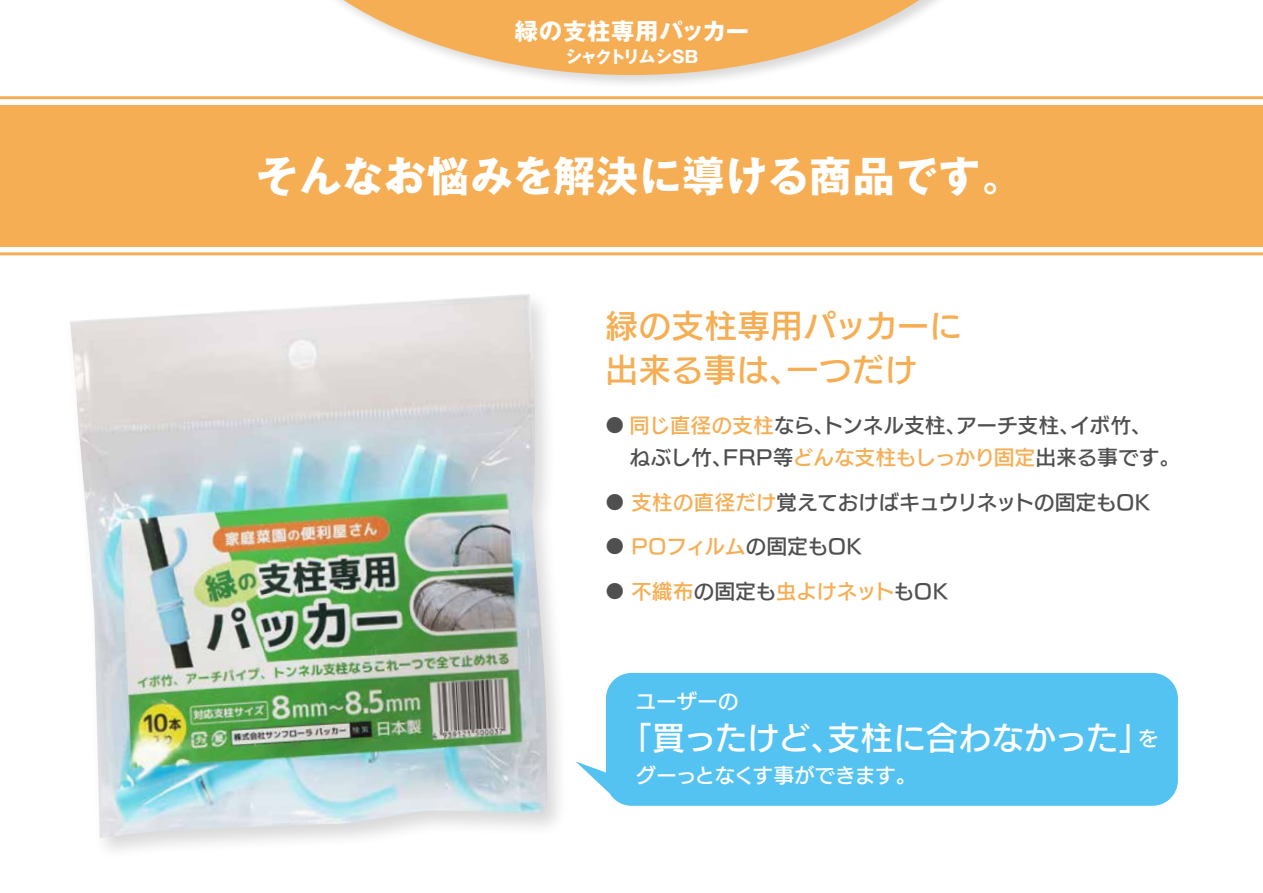
<style>
.page{position:relative;width:1263px;height:893px;background:#fff}
.page>*{position:absolute;margin:0;border:0;box-sizing:border-box;transform-origin:0 0}
.t1{font:700 41.85px "Gothic MB101 Pr 6";letter-spacing:.03em;color:#fff}
.t2{font:31.95px/44.1px "New Rodin Pro DB";letter-spacing:.03em;color:#f6ae54}
.t3{font:31.95px "New Rodin Pro DB";letter-spacing:.015em;color:#fff}
.t4{font:700 23.4px "Gothic MB101 Pr 6";letter-spacing:.03em;color:#fff}
.t5{font:20.25px/32px "New Rodin Pro DB";letter-spacing:.02em;color:#4f4f4f}
.t6{font:20.25px "New Rodin Pro DB";letter-spacing:.01em;color:#f6ae54}
.t7{font:20.25px "New Rodin Pro DB";letter-spacing:-.01em;color:#fff}
.t8{font:20.25px "New Rodin Pro DB";letter-spacing:.01em;color:#fff}
.t9{font:700 16.65px "Gothic MB101 Pr 6";letter-spacing:-.07em;color:#fff}
.s1{font-size:18.15px}
.s2{color:#f6ae54}
.s3{font-size:18.15px;color:#4f4f4f}
.s4{color:#4f4f4f}
.s5{font-size:20.25px}
</style>
<div class="page">
<div style="left:0;top:105px;width:1263px;height:141px;background:#f6ae54"></div>
<hr style="left:0;top:96px;width:1263px;height:3px;background:#f6ae54">
<hr style="left:0;top:252px;width:1263px;height:3px;background:#f6ae54">
<div style="left:606px;top:673px;width:572px;height:133px;background:#54c3f1;border-radius:26px"></div>
<div style="left:64px;top:291px;width:505px;height:571px;background:#000;opacity:.15"></div>
<img style="left:70px;top:294px;width:477px;height:544px">
<svg style="left:576px;top:761px;width:33px;height:32px"></svg>
<div style="left:241px;top:0;width:792px;height:90px;background:#000;opacity:.15"></div>
<svg style="left:244px;top:0;width:775px;height:75px;fill:#f6ae54"></svg>
<p class="t4" style="left:515px;top:12px;width:236px">緑の支柱専用パッカー</p>
<p class="t9" style="left:565px;top:43px;width:135px">シャクトリムシSB</p>
<h1 class="t1" style="left:257px;top:141px;width:769px">そんなお悩みを解決に導ける商品です。</h1>
<h2 class="t2" style="left:606px;top:301px;width:357px">緑の支柱専用パッカーに出来る事は、一つだけ</h2>
<p class="t5" style="left:630px;top:408px;width:552px;text-indent:-24px"><span class="s1">●</span> <span class="s2">同じ直径の支柱</span>なら、トンネル支柱、アーチ支柱、イボ竹、<br>ねぶし竹、FRP等<span class="s2">どんな支柱もしっかり固定</span>出来る事です。</p>
<p class="t5" style="left:606px;top:484px;width:567px"><span class="s1">●</span> <span class="s2">支柱の直径だけ</span>覚えておけばキュウリネットの固定もOK　</p>
<p class="t5" style="left:606px;top:529px;width:279px"><span class="s1">●</span> <span class="s2">POフィルム</span>の固定もOK　</p>
<p class="t6" style="left:606px;top:574px;width:344px"><span class="s3">●</span> 不織布<span class="s4">の固定も</span>虫よけネット<span class="s4">もOK</span></p>
<p class="t8" style="left:636px;top:684px;width:104px">ユーザーの</p>
<h2 class="t3" style="left:620px;top:711px;width:540px">「買ったけど、支柱に合わなかった」<span class="s5">を</span></h2>
<p class="t7" style="left:636px;top:757px;width:282px">グーっとなくす事ができます。</p>
</div>
